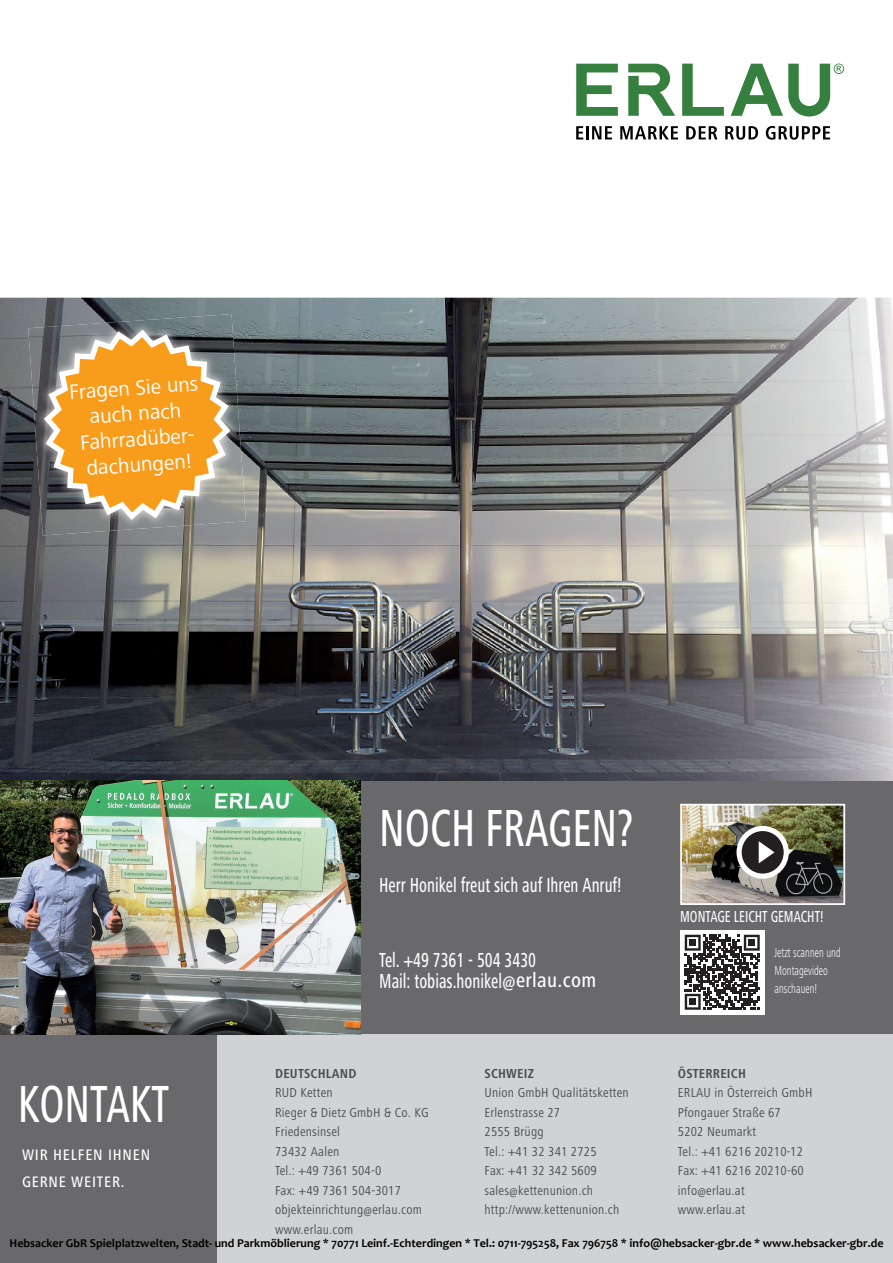
<style>
.page{position:relative;width:893px;height:1263px;background:#fff}
.page>*{position:absolute;margin:0;border:0;box-sizing:border-box;transform-origin:0 0}
.t1{font:500 condensed 54px "Frutiger Next LT";color:#fff;scale:.79 1}
.t2{font:21.3px/25.7px "Frutiger Next LT";color:#fff;text-align:center}
.t3{font:500 condensed 21px/21px "Frutiger Next LT";color:#fff;scale:.79 1}
.t4{font:500 condensed 16.5px "Frutiger Next LT";color:#fff;scale:.79 1}
.t5{font:500 condensed 15.75px/27px "Frutiger Next LT";letter-spacing:.05em;color:#fff}
.t6{font:condensed 13.5px/19.5px "Frutiger Next LT";letter-spacing:.015em;color:#4b4c4d}
.t7{font:300 condensed 13.5px/18px "Frutiger Next LT";color:#fff;scale:.79 1}
.t8{font:700 condensed 13.5px "Frutiger Next LT";letter-spacing:.015em;color:#4b4c4d}
.t9{font:700 12px "Candara";color:#000}
</style>
<div class="page">
<div style="left:217px;top:1034px;width:676px;height:229px;background:#d1d2d4"></div>
<div style="left:358px;top:780px;width:535px;height:254px;background:#69696c"></div>
<img style="left:0;top:298px;width:893px;height:53px">
<img style="left:0;top:351px;width:52px;height:429px">
<img style="left:210px;top:351px;width:683px;height:429px">
<img style="left:52px;top:535px;width:158px;height:245px">
<div style="left:0;top:1034px;width:217px;height:229px;background:#69696c"></div>
<img style="left:0;top:780px;width:361px;height:254px">
<img style="left:28px;top:314px;width:218px;height:221px">
<svg style="left:40px;top:326px;width:194px;height:198px;background:#ca9852"></svg>
<svg style="left:682px;top:64px;width:42px;height:52px"></svg>
<svg style="left:628px;top:64px;width:47px;height:52px"></svg>
<svg style="left:576px;top:64px;width:42px;height:52px"></svg>
<svg style="left:731px;top:64px;width:113px;height:53px"></svg>
<svg style="left:576px;top:126px;width:36px;height:13px"></svg>
<svg style="left:620px;top:126px;width:58px;height:13px"></svg>
<svg style="left:686px;top:126px;width:31px;height:13px"></svg>
<svg style="left:725px;top:126px;width:33px;height:14px"></svg>
<svg style="left:766px;top:126px;width:64px;height:14px"></svg>
<img style="left:683px;top:807px;width:159px;height:95px">
<div style="left:680px;top:804px;width:165px;height:101px;border:2px solid #fff"></div>
<svg style="left:739px;top:828px;width:47px;height:48px"></svg>
<div style="left:736px;top:826px;width:53px;height:53px;border:5px solid #fff;border-radius:50%"></div>
<svg style="left:759px;top:841px;width:15px;height:22px"></svg>
<div style="left:680px;top:930px;width:84px;height:84px;background:#fff"></div>
<svg style="left:685px;top:935px;width:75px;height:75px"></svg>
<div style="left:689px;top:939px;width:7px;height:7px;background:#231f20"></div>
<div style="left:748px;top:939px;width:7px;height:7px;background:#231f20"></div>
<div style="left:689px;top:998px;width:7px;height:7px;background:#231f20"></div>
<h2 class="t2" style="left:69px;top:379px;width:130px;rotate:-4deg">Fragen Sie uns auch nach<br>Fahrradüber&shy;dachungen!</h2>
<h1 class="t1" style="left:18px;top:1074px;width:193px">KONTAKT</h1>
<p class="t5" style="left:22px;top:1142px;width:130px">WIR HELFEN IHNEN<br>GERNE WEITER.</p>
<h1 class="t1" style="left:379px;top:798px;width:323px">NOCH FRAGEN?</h1>
<h3 class="t3" style="left:379px;top:875px;width:308px">Herr Honikel freut sich auf Ihren Anruf!</h3>
<p class="t4" style="left:680px;top:907px;width:183px">MONTAGE LEICHT GEMACHT!</p>
<h3 class="t3" style="left:379px;top:950px;width:276px">Tel. +49 7361 - 504 3430<br>Mail: tobias.honikel@erlau.com</h3>
<p class="t7" style="left:774px;top:944px;width:85px">Jetzt scannen und<br>Montagevideo anschauen!</p>
<p class="t8" style="left:275px;top:1066px;width:83px">DEUTSCHLAND</p>
<p class="t6" style="left:275px;top:1083px;width:155px">RUD Ketten<br>Rieger &amp; Dietz GmbH &amp; Co. KG<br>Friedensinsel<br>73432 Aalen<br>Tel.: +49 7361 504-0<br>Fax: +49 7361 504-3017 objekteinrichtung@erlau.com www.erlau.com</p>
<p class="t8" style="left:484px;top:1066px;width:51px">SCHWEIZ</p>
<p class="t6" style="left:484px;top:1083px;width:146px">Union GmbH Qualitätsketten<br>Erlenstrasse 27<br>2555 Brügg<br>Tel.: +41 32 341 2725<br>Fax: +41 32 342 5609 sales@kettenunion.ch http://www.kettenunion.ch</p>
<p class="t8" style="left:678px;top:1066px;width:70px">ÖSTERREICH</p>
<p class="t6" style="left:678px;top:1083px;width:136px">ERLAU in Österreich GmbH<br>Pfongauer Straße 67<br>5202 Neumarkt<br>Tel.: +41 6216 20210-12<br>Fax: +41 6216 20210-60 info@erlau.at www.erlau.at</p>
<p class="t9" style="left:10px;top:1236px;width:875px">Hebsacker GbR Spielplatzwelten, Stadt- und Parkmöblierung * 70771 Leinf.-Echterdingen * Tel.: 0711-795258, Fax 796758 * info@hebsacker-gbr.de * www.hebsacker-gbr.de</p>
</div>
